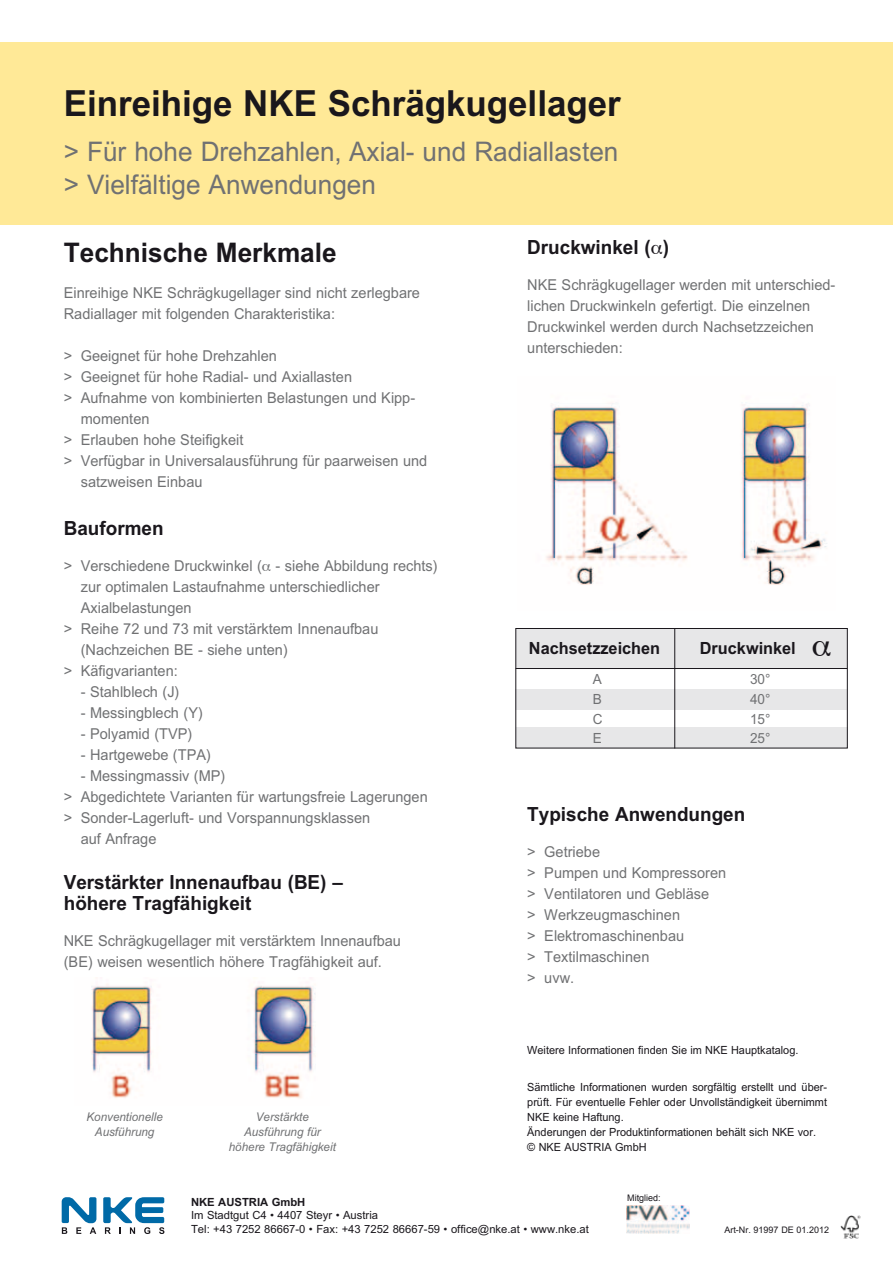
<style>
.page{position:relative;width:893px;height:1263px;background:#fff}
.page>*{position:absolute;margin:0;border:0;box-sizing:border-box;transform-origin:0 0}
.t1{font:700 36px "Arial";color:#1a171c}
.t2{font:27px/33px "Arial";color:#707173}
.t3{font:700 27px "Arial";color:#1a171c}
.t4{font:700 19.5px/21px "Arial";color:#1a171c}
.t5{font:700 16.8px "Arial";color:#1a171c}
.t6{font:15px/21px "Arial";color:#707173}
.t7{font:13.95px "Arial";color:#707173}
.t8{font:italic 12px/15px "Arial";color:#707173;text-align:center}
.t9{font:11.25px/15px "Arial";color:#1a171c}
.t10{font:700 11.25px "Arial";color:#1a171c}
.t11{font:9px "Arial";color:#1a171c}
.t12{font:9px "Arial";color:#1a171c}
</style>
<div class="page">
<div style="left:0;top:43px;width:893px;height:182px;background:#ffe997"></div>
<svg style="left:62px;top:1197px;width:34px;height:37px"></svg>
<svg style="left:103px;top:1197px;width:61px;height:37px"></svg>
<div style="left:516px;top:689px;width:331px;height:20px;background:#e7e7e8"></div>
<div style="left:516px;top:728px;width:331px;height:20px;background:#e7e7e8"></div>
<div style="left:516px;top:629px;width:331px;height:40px;background:#e7e7e8"></div>
<div style="left:515px;top:628px;width:333px;height:120px;border:1px solid #1a171c"></div>
<hr style="left:516px;top:668px;width:331px;height:1px;background:#1a171c">
<hr style="left:674px;top:628px;width:1px;height:120px;background:#1a171c">
<img style="left:840px;top:1216px;width:20px;height:22px">
<img style="left:546px;top:403px;width:281px;height:182px">
<img style="left:91px;top:984px;width:224px;height:115px">
<img style="left:627px;top:1205px;width:62px;height:28px">
<h1 class="t1" style="left:64px;top:83px;width:558px">Einreihige NKE Schrägkugellager</h1>
<h2 class="t2" style="left:64px;top:135px;width:556px">&gt; Für hohe Drehzahlen, Axial- und Radiallasten &gt; Vielfältige Anwendungen</h2>
<h2 class="t3" style="left:64px;top:237px;width:274px">Technische Merkmale</h2>
<p class="t6" style="left:64px;top:282px;width:358px">Einreihige NKE Schrägkugellager sind nicht zerlegbare<br>Radiallager mit folgenden Charakteristika:</p>
<p class="t6" style="left:64px;top:345px;width:215px">&gt; Geeignet für hohe Drehzahlen</p>
<p class="t6" style="left:64px;top:366px;width:290px">&gt; Geeignet für hohe Radial- und Axiallasten</p>
<p class="t6" style="left:64px;top:387px;width:362px">&gt; Aufnahme von kombinierten Belastungen und Kipp--</p>
<p class="t6" style="left:81px;top:408px;width:70px">momenten</p>
<p class="t6" style="left:64px;top:429px;width:181px">&gt; Erlauben hohe Steifigkeit</p>
<p class="t6" style="left:64px;top:450px;width:365px">&gt; Verfügbar in Universalausführung für paarweisen und</p>
<p class="t6" style="left:81px;top:471px;width:123px">satzweisen Einbau</p>
<h3 class="t4" style="left:64px;top:518px;width:101px">Bauformen</h3>
<p class="t6" style="left:64px;top:555px;width:375px">&gt; Verschiedene Druckwinkel ( - siehe Abbildung rechts)</p>
<p class="t6" style="left:81px;top:576px;width:300px">zur optimalen Lastaufnahme unterschiedlicher</p>
<p class="t6" style="left:81px;top:597px;width:112px">Axialbelastungen</p>
<p class="t6" style="left:64px;top:618px;width:316px">&gt; Reihe 72 und 73 mit verstärktem Innenaufbau</p>
<p class="t6" style="left:81px;top:639px;width:209px">(Nachzeichen BE - siehe unten)</p>
<p class="t6" style="left:64px;top:660px;width:116px">&gt; Käfigvarianten:</p>
<p class="t6" style="left:81px;top:681px;width:100px">- Stahlblech (J)</p>
<p class="t6" style="left:81px;top:702px;width:124px">- Messingblech (Y)</p>
<p class="t6" style="left:81px;top:723px;width:113px">- Polyamid (TVP)</p>
<p class="t6" style="left:81px;top:744px;width:132px">- Hartgewebe (TPA)</p>
<p class="t6" style="left:81px;top:765px;width:146px">- Messingmassiv (MP)</p>
<p class="t6" style="left:64px;top:786px;width:365px">&gt; Abgedichtete Varianten für wartungsfreie Lagerungen</p>
<p class="t6" style="left:64px;top:807px;width:308px">&gt; Sonder-Lagerluft- und Vorspannungsklassen</p>
<p class="t6" style="left:81px;top:828px;width:77px">auf Anfrage</p>
<h3 class="t4" style="left:64px;top:871px;width:281px">Verstärkter Innenaufbau (BE) – höhere Tragfähigkeit</h3>
<p class="t6" style="left:64px;top:930px;width:339px">NKE Schrägkugellager mit verstärktem Innenaufbau (BE) weisen wesentlich höhere Tragfähigkeit auf.</p>
<p class="t8" style="left:86px;top:1109px;width:78px">Konventionelle<br>Ausführung</p>
<p class="t8" style="left:229px;top:1109px;width:109px">Verstärkte<br>Ausführung für höhere Tragfähigkeit</p>
<h3 class="t4" style="left:527px;top:236px;width:143px">Druckwinkel ( )</h3>
<p class="t6" style="left:527px;top:274px;width:310px">NKE Schrägkugellager werden mit unterschied&shy;lichen Druckwinkeln gefertigt. Die einzelnen Druckwinkel werden durch Nachsetzzeichen unterschieden:</p>
<p class="t5" style="left:529px;top:639px;width:133px">Nachsetzzeichen</p>
<p class="t5" style="left:700px;top:639px;width:98px">Druckwinkel</p>
<p class="t7" style="left:593px;top:672px;width:11px">A</p>
<p class="t7" style="left:750px;top:672px;width:22px">30°</p>
<p class="t7" style="left:593px;top:691px;width:11px">B</p>
<p class="t7" style="left:750px;top:691px;width:22px">40°</p>
<p class="t7" style="left:593px;top:711px;width:11px">C</p>
<p class="t7" style="left:750px;top:711px;width:22px">15°</p>
<p class="t7" style="left:593px;top:730px;width:11px">E</p>
<p class="t7" style="left:750px;top:730px;width:22px">25°</p>
<h3 class="t4" style="left:527px;top:803px;width:220px">Typische Anwendungen</h3>
<p class="t6" style="left:527px;top:841px;width:200px">&gt; Getriebe<br>&gt; Pumpen und Kompressoren &gt; Ventilatoren und Gebläse<br>&gt; Werkzeugmaschinen<br>&gt; Elektromaschinenbau<br>&gt; Textilmaschinen<br>&gt; uvw.</p>
<p class="t9" style="left:527px;top:1043px;width:273px">Weitere Informationen finden Sie im NKE Hauptkatalog.</p>
<p class="t9" style="left:527px;top:1080px;width:301px">Sämtliche Informationen wurden sorgfältig erstellt und über&shy;prüft. Für eventuelle Fehler oder Unvollständigkeit übernimmt NKE keine Haftung.<br>Änderungen der Produktinformationen behält sich NKE vor.<br>© NKE AUSTRIA GmbH</p>
<p class="t10" style="left:191px;top:1196px;width:116px">NKE AUSTRIA GmbH</p>
<p class="t9" style="left:191px;top:1209px;width:399px;line-height:13.5px">Im Stadtgut C4 • 4407 Steyr • Austria<br>Tel: +43 7252 86667-0 • Fax: +43 7252 86667-59 • office@nke.at • www.nke.at</p>
<p class="t12" style="left:627px;top:1191px;width:35px">Mitglied:</p>
<p class="t11" style="left:724px;top:1224px;width:106px">Art-Nr. 91997 DE 01.2012</p>
</div>
